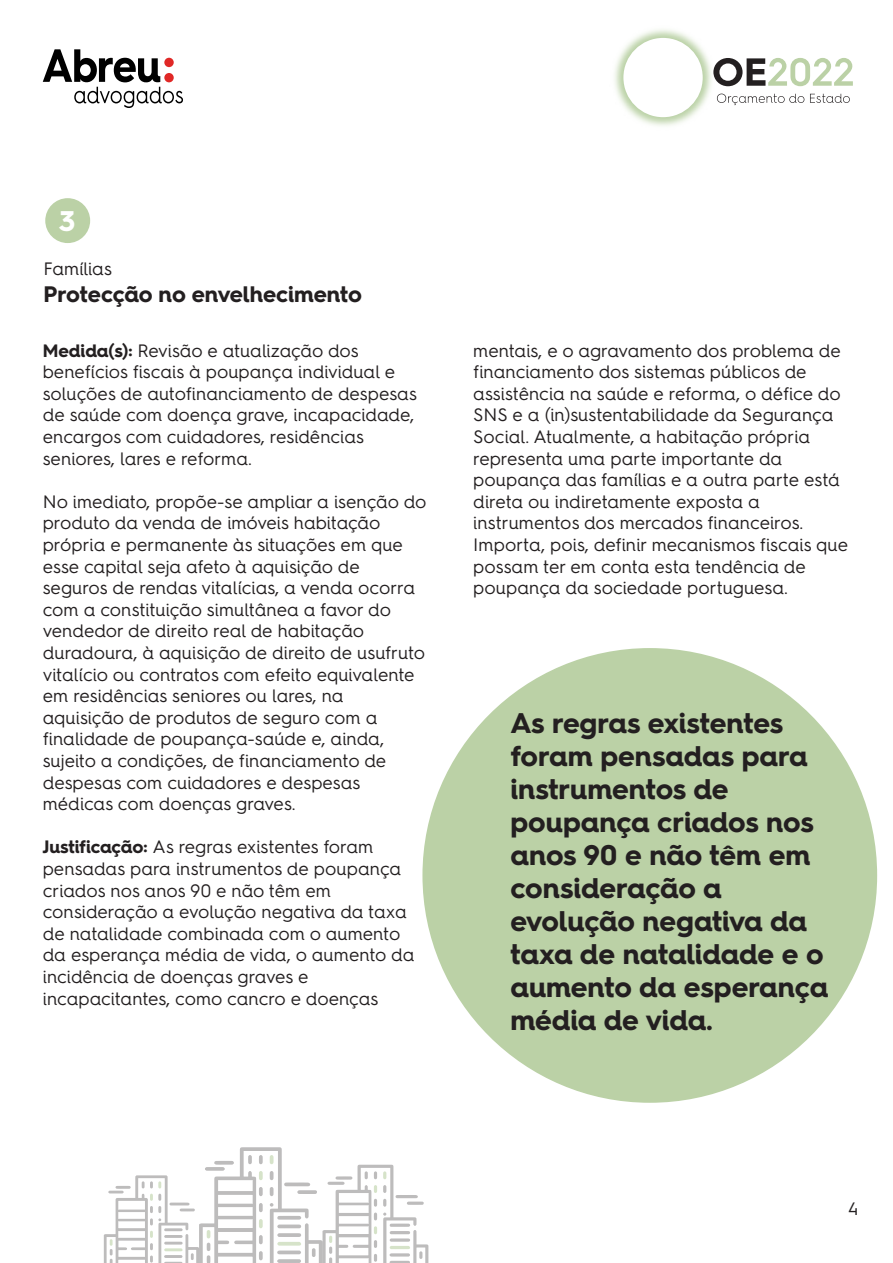
<style>
.page{position:relative;width:893px;height:1263px;background:#fff}
.page>*{position:absolute;margin:0;border:0;box-sizing:border-box;transform-origin:0 0}
.t1{font:700 28.5px/33px "Hurme Geometric Sans 4";letter-spacing:-.005em;color:#231f20}
.t2{font:700 28.5px "Hurme Geometric Sans 4";color:#fff}
.t3{font:700 22.5px "Hurme Geometric Sans 4";color:#231f20}
.t4{font:18px/21.6px "Hurme Geometric Sans 4";color:#231f20}
.s1{font-weight:700}
</style>
<div class="page">
<div style="left:422px;top:648px;width:455px;height:455px;background:#bbd1a6;border-radius:50%"></div>
<img style="left:614px;top:29px;width:121px;height:97px">
<svg style="left:713px;top:58px;width:140px;height:28px"></svg>
<svg style="left:717px;top:94px;width:87px;height:11px"></svg>
<svg style="left:810px;top:94px;width:40px;height:9px"></svg>
<div style="left:623px;top:38px;width:80px;height:79px;background:#fff;border-radius:50%"></div>
<svg style="left:43px;top:49px;width:140px;height:59px"></svg>
<div style="left:45px;top:198px;width:45px;height:45px;background:#bbd1a6;border-radius:50%"></div>
<svg style="left:104px;top:1147px;width:324px;height:116px"></svg>
<h1 class="t2" style="left:59px;top:201px;width:18px">3</h1>
<p class="t4" style="left:43px;top:257px;width:70px">Famílias</p>
<p class="t3" style="left:43px;top:278px;width:320px">Protecção no envelhecimento</p>
<p class="t4" style="left:43px;top:339px;width:376px"><span class="s1">Medida(s):</span> Revisão e atualização dos benefícios fiscais à poupança individual e soluções de autofinanciamento de despesas de saúde com doença grave, incapacidade, encargos com cuidadores, residências seniores, lares e reforma.</p>
<p class="t4" style="left:43px;top:490px;width:385px">No imediato, propõe-se ampliar a isenção do produto da venda de imóveis habitação própria e permanente às situações em que esse capital seja afeto à aquisição de seguros de rendas vitalícias, a venda ocorra com a constituição simultânea a favor do vendedor de direito real de habitação duradoura, à aquisição de direito de usufruto vitalício ou contratos com efeito equivalente em residências seniores ou lares, na aquisição de produtos de seguro com a finalidade de poupança-saúde e, ainda, sujeito a condições, de financiamento de despesas com cuidadores e despesas médicas com doenças graves.</p>
<p class="t4" style="left:43px;top:836px;width:373px"><span class="s1">Justificação:</span> As regras existentes foram pensadas para instrumentos de poupança criados nos anos 90 e não têm em consideração a evolução negativa da taxa de natalidade combinada com o aumento da esperança média de vida, o aumento da incidência de doenças graves e incapacitantes, como cancro e doenças</p>
<p class="t4" style="left:473px;top:339px;width:376px">mentais, e o agravamento dos problema de financiamento dos sistemas públicos de assistência na saúde e reforma, o défice do SNS e a (in)sustentabilidade da Segurança Social. Atualmente, a habitação própria representa uma parte importante da poupança das famílias e a outra parte está direta ou indiretamente exposta a instrumentos dos mercados financeiros.<br>Importa, pois, definir mecanismos fiscais que possam ter em conta esta tendência de poupança da sociedade portuguesa.</p>
<h1 class="t1" style="left:510px;top:706px;width:319px">As regras existentes foram pensadas para instrumentos de poupança criados nos anos 90 e não têm em consideração a evolução negativa da taxa de natalidade e o aumento da esperança média de vida.</h1>
<p class="t4" style="left:848px;top:1197px;width:12px">4</p>
</div>
